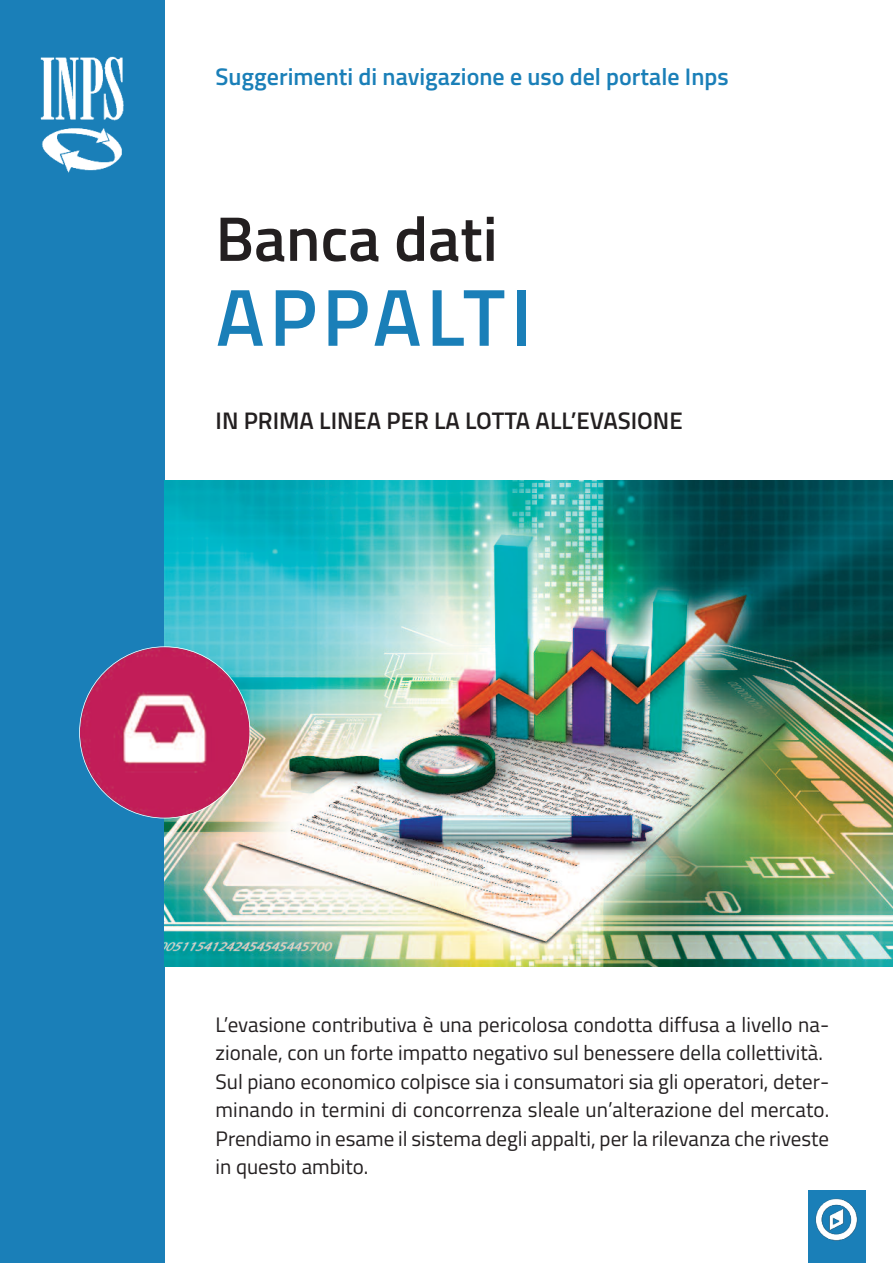
<style>
.page{position:relative;width:893px;height:1263px;background:#fff}
.page>*{position:absolute;margin:0;border:0;box-sizing:border-box;transform-origin:0 0}
.t1{font:600 81px "Titillium Web";letter-spacing:.06em;color:#1a7fb8}
.t2{font:600 63px "Titillium Web";color:#231f20}
.t3{font:600 24px "Titillium Web";color:#1a7fb8}
.t4{font:600 24px "Titillium Web";color:#231f20}
.t5{font:21px/28.5px "Titillium Web";color:#231f20}
</style>
<div class="page">
<div style="left:0;top:0;width:165px;height:1263px;background:#1a7fb8"></div>
<img style="left:165px;top:481px;width:728px;height:485px">
<img style="left:80px;top:647px;width:170px;height:171px;border-radius:50%">
<img style="left:808px;top:1190px;width:57px;height:73px">
<img style="left:40px;top:56px;width:84px;height:117px">
<p class="t3" style="left:216px;top:59px;width:514px">Suggerimenti di navigazione e uso del portale Inps</p>
<h2 class="t2" style="left:216px;top:191px;width:284px">Banca dati</h2>
<h1 class="t1" style="left:216px;top:257px;width:318px">APPALTI</h1>
<p class="t4" style="left:216px;top:403px;width:469px">IN PRIMA LINEA PER LA LOTTA ALL’EVASIONE</p>
<p class="t5" style="left:216px;top:1009px;width:615px">L’evasione contributiva è una pericolosa condotta diffusa a livello na&shy;zionale, con un forte impatto negativo sul benessere della collettività.<br>Sul piano economico colpisce sia i consumatori sia gli operatori, deter&shy;minando in termini di concorrenza sleale un’alterazione del mercato.<br>Prendiamo in esame il sistema degli appalti, per la rilevanza che riveste in questo ambito.</p>
</div>
